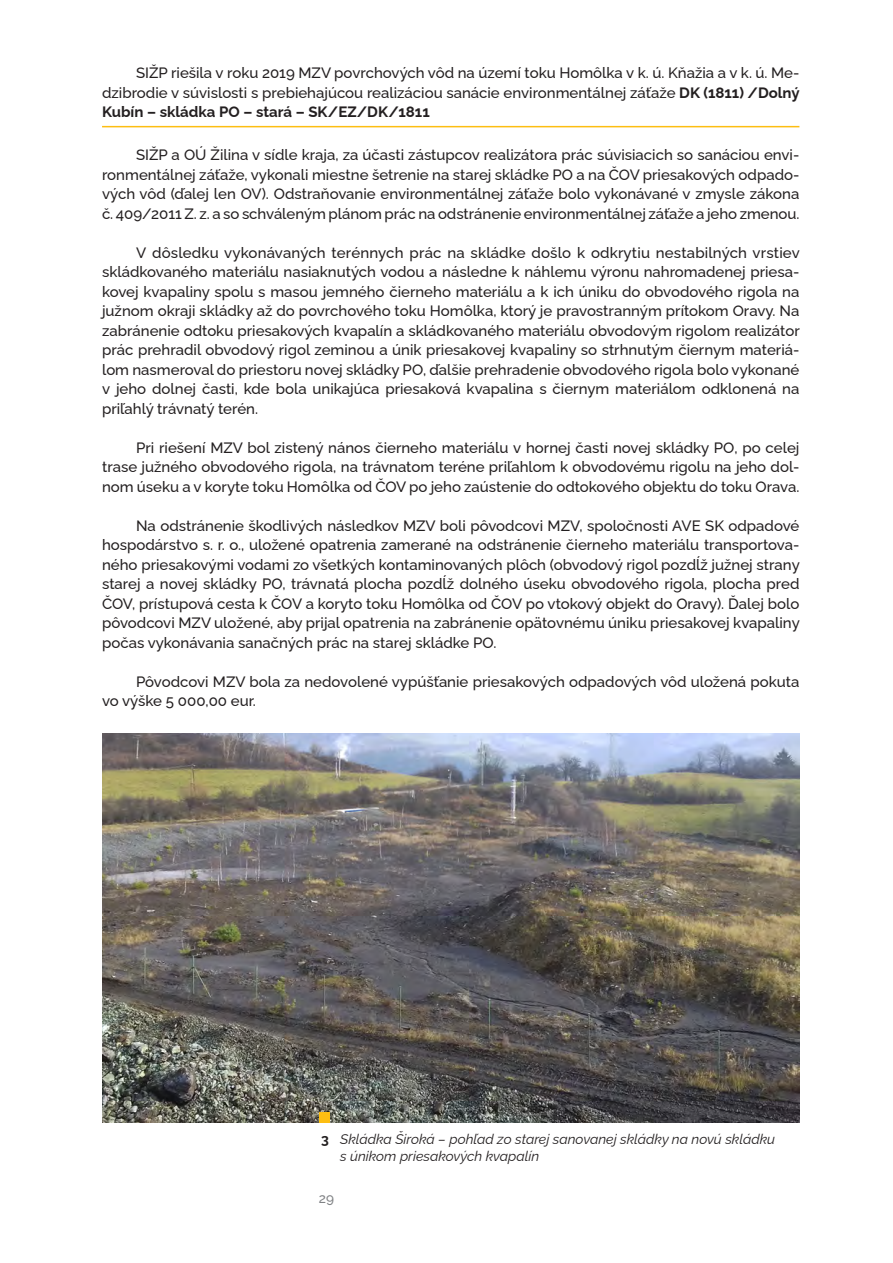
<style>
.page{position:relative;width:893px;height:1263px;background:#fff}
.page>*{position:absolute;margin:0;border:0;box-sizing:border-box;transform-origin:0 0}
.t1{font:500 15px/19.5px "Raleway";color:#231f20;text-align:justify}
.t2{font:italic 13.95px/16.5px "Raleway";color:#231f20}
.t3{font:500 13.5px "Raleway";color:#808285}
.s1{font-weight:700}
.s2{font-weight:700;font-style:normal}
</style>
<div class="page">
<hr style="left:102px;top:126px;width:697px;height:1px;background:#fdbe12">
<img style="left:102px;top:733px;width:697px;height:390px">
<div style="left:319px;top:1112px;width:11px;height:11px;background:#fdbe12"></div>
<p class="t1" style="left:102px;top:61px;width:699px;text-indent:34px">SIŽP riešila v roku 2019 MZV povrchových vôd na území toku Homôlka v k. ú. Kňažia a v k. ú. Me&shy;dzibrodie v súvislosti s prebiehajúcou realizáciou sanácie environmentálnej záťaže <span class="s1">DK (1811) /Dolný Kubín – skládka PO – stará – SK/EZ/DK/1811</span></p>
<p class="t1" style="left:102px;top:144px;width:699px;text-indent:34px">SIŽP a OÚ Žilina v sídle kraja, za účasti zástupcov realizátora prác súvisiacich so sanáciou envi&shy;ronmentálnej záťaže, vykonali miestne šetrenie na starej skládke PO a na ČOV priesakových odpado&shy;vých vôd (ďalej len OV). Odstraňovanie environmentálnej záťaže bolo vykonávané v zmysle zákona č. 409/2011 Z. z. a so schváleným plánom prác na odstránenie environmentálnej záťaže a jeho zmenou.</p>
<p class="t1" style="left:102px;top:241px;width:699px;text-indent:34px">V dôsledku vykonávaných terénnych prác na skládke došlo k odkrytiu nestabilných vrstiev skládkovaného materiálu nasiaknutých vodou a následne k náhlemu výronu nahromadenej priesa&shy;kovej kvapaliny spolu s masou jemného čierneho materiálu a k ich úniku do obvodového rigola na južnom okraji skládky až do povrchového toku Homôlka, ktorý je pravostranným prítokom Oravy. Na zabránenie odtoku priesakových kvapalín a skládkovaného materiálu obvodovým rigolom realizátor prác prehradil obvodový rigol zeminou a únik priesakovej kvapaliny so strhnutým čiernym materiá&shy;lom nasmeroval do priestoru novej skládky PO, ďalšie prehradenie obvodového rigola bolo vykonané v jeho dolnej časti, kde bola unikajúca priesaková kvapalina s čiernym materiálom odklonená na priľahlý trávnatý terén.</p>
<p class="t1" style="left:102px;top:436px;width:699px;text-indent:34px">Pri riešení MZV bol zistený nános čierneho materiálu v hornej časti novej skládky PO, po celej trase južného obvodového rigola, na trávnatom teréne priľahlom k obvodovému rigolu na jeho dol&shy;nom úseku a v koryte toku Homôlka od ČOV po jeho zaústenie do odtokového objektu do toku Orava.</p>
<p class="t1" style="left:102px;top:514px;width:699px;text-indent:34px">Na odstránenie škodlivých následkov MZV boli pôvodcovi MZV, spoločnosti AVE SK odpadové hospodárstvo s. r. o., uložené opatrenia zamerané na odstránenie čierneho materiálu transportova&shy;ného priesakovými vodami zo všetkých kontaminovaných plôch (obvodový rigol pozdĺž južnej strany starej a novej skládky PO, trávnatá plocha pozdĺž dolného úseku obvodového rigola, plocha pred ČOV, prístupová cesta k ČOV a koryto toku Homôlka od ČOV po vtokový objekt do Oravy). Ďalej bolo pôvodcovi MZV uložené, aby prijal opatrenia na zabránenie opätovnému úniku priesakovej kvapaliny počas vykonávania sanačných prác na starej skládke PO.</p>
<p class="t1" style="left:102px;top:670px;width:699px;text-indent:34px">Pôvodcovi MZV bola za nedovolené vypúšťanie priesakových odpadových vôd uložená pokuta vo výške 5 000,00 eur.</p>
<p class="t2" style="left:340px;top:1130px;width:436px;text-indent:-19px"><span class="s2">3</span> Skládka Široká – pohľad zo starej sanovanej skládky na novú skládku s únikom priesakových kvapalín</p>
<p class="t3" style="left:319px;top:1188px;width:17px">29</p>
</div>
